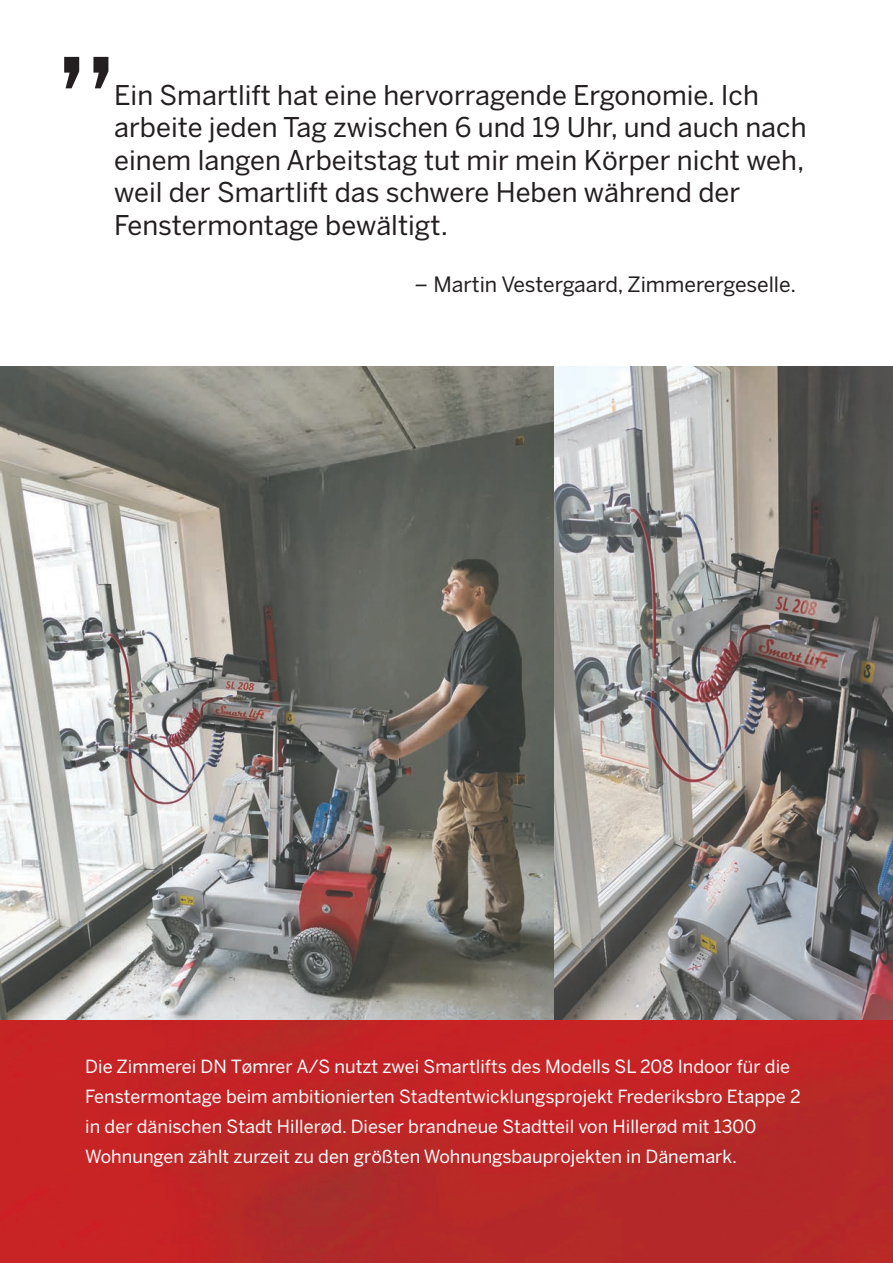
<style>
.page{position:relative;width:893px;height:1263px;background:#fff}
.page>*{position:absolute;margin:0;border:0;box-sizing:border-box;transform-origin:0 0}
.Citat{font:150px "Benton Sans";color:#231f20}
.t1{font:27px/32.4px "Benton Sans";color:#231f20}
.t2{font:21px "Benton Sans";color:#231f20}
.t3{font:18px/30px "Benton Sans";color:#fff}
</style>
<div class="page">
<img style="left:0;top:367px;width:554px;height:653px">
<img style="left:554px;top:367px;width:339px;height:653px">
<img style="left:0;top:1020px;width:893px;height:243px">
<p class="Citat" style="left:51px;top:24px;width:71px">”</p>
<p class="t1" style="left:114px;top:79px;width:694px">Ein Smartlift hat eine hervorragende Ergonomie. Ich arbeite jeden Tag zwischen 6 und 19 Uhr, und auch nach einem langen Arbeitstag tut mir mein Körper nicht weh, weil der Smartlift das schwere Heben während der Fenstermontage bewältigt.</p>
<p class="t2" style="left:414px;top:272px;width:383px">– Martin Vestergaard, Zimmerergeselle.</p>
<p class="t3" style="left:85px;top:1051px;width:717px">Die Zimmerei DN Tømrer A/S nutzt zwei Smartlifts des Modells SL 208 Indoor für die<br>Fenstermontage beim ambitionierten Stadtentwicklungsprojekt Frederiksbro Etappe 2 in der dänischen Stadt Hillerød. Dieser brandneue Stadtteil von Hillerød mit 1300</p>
<p class="t3" style="left:85px;top:1141px;width:653px">Wohnungen zählt zurzeit zu den größten Wohnungsbauprojekten in Dänemark.</p>
</div>
